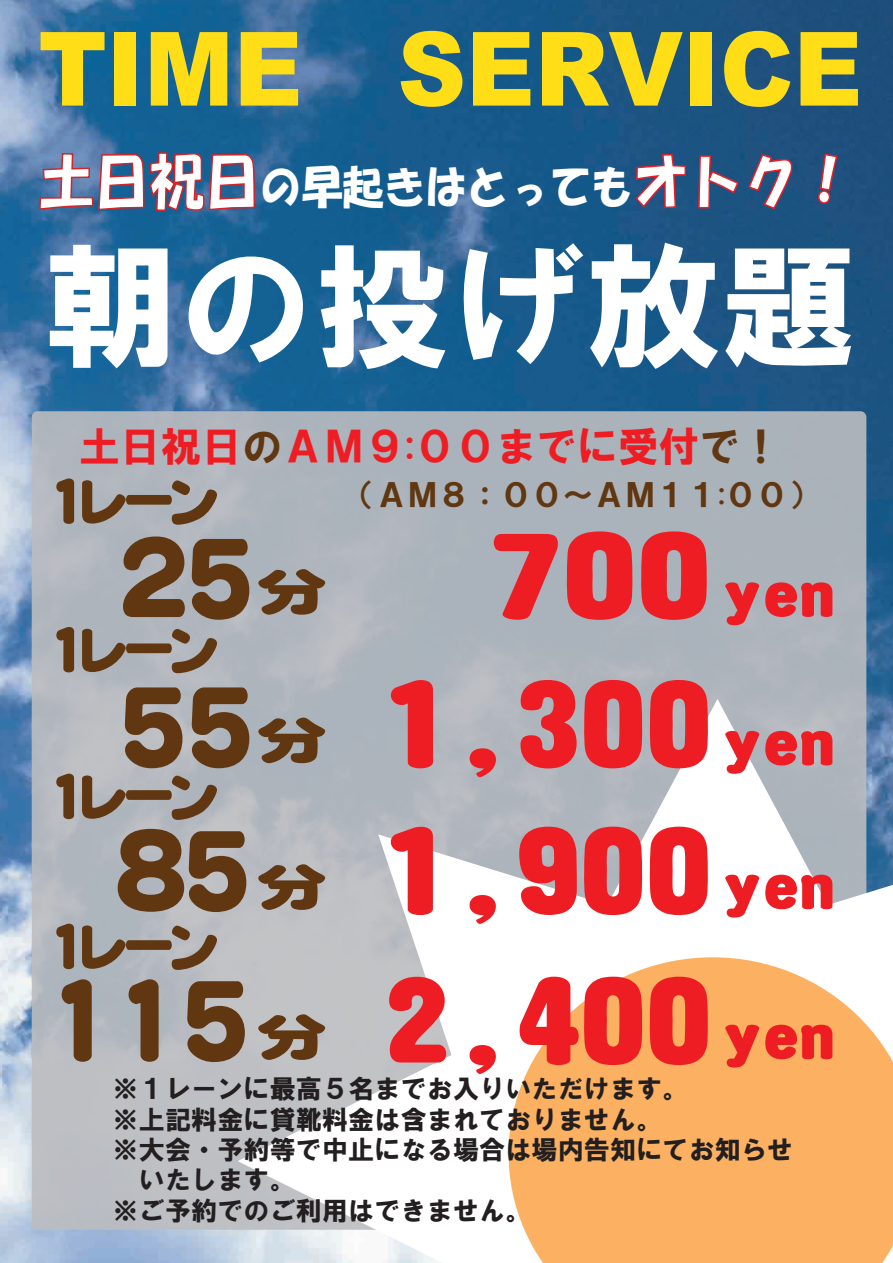
<style>
.page{position:relative;width:893px;height:1263px;background:#fff}
.page>*{position:absolute;margin:0;border:0;box-sizing:border-box;transform-origin:0 0}
.t1{font:135.75px "HGS Soei Kakugothic UB";color:#fff}
.t2{font:900 102.75px "Arial";color:#ffdd17;scale:.93 1}
.t3{font:101.1px "NIS R10 83 pv RKSJ H";color:#ee1d23;scale:1.3 1}
.t4{font:101.1px "NIS R10 83 pv RKSJ H";color:#ee1d23;scale:1.47 1}
.t5{font:94.8px/146.1px "NIS R10 83 pv RKSJ H";letter-spacing:-.245em;color:#603711;text-align:justify;scale:.93 1}
.t6{font:52.35px "NIS R10 83 pv RKSJ H";letter-spacing:-.135em;color:#603711}
.t7{font:50.25px "NIS R10 83 pv RKSJ H";color:#603711;scale:1.41 1}
.t8{font:45px "HGS Soei Kakupoptai";color:#fff;scale:.92 1}
.t9{font:40.8px "HGS Soei Kakugothic UB";color:#ee1d23}
.t10{font:31.05px "HGS Soei Kakugothic UB";color:#603711}
.t11{font:26.25px/30.5px "HGS Soei Kakugothic UB";color:#231f20}
.s1{font-size:60px}
.s2{color:#603711}
.s3{font-size:50.25px}
.s4{font-size:52.95px}
</style>
<div class="page">
<img style="left:0;top:0;width:893px;height:1263px">
<svg style="left:38px;top:152px;width:218px;height:60px"></svg>
<svg style="left:634px;top:153px;width:53px;height:56px"></svg>
<svg style="left:697px;top:155px;width:43px;height:54px"></svg>
<svg style="left:747px;top:153px;width:45px;height:57px"></svg>
<svg style="left:817px;top:153px;width:21px;height:51px"></svg>
<div style="left:32px;top:411px;width:834px;height:819px;background:linear-gradient(to right,#b5bac0,#a8b1b9);border-radius:6px"></div>
<svg style="left:238px;top:699px;width:655px;height:564px"></svg>
<svg style="left:509px;top:957px;width:384px;height:306px;fill:#fbb161"></svg>
<h2 class="t2" style="left:38px;top:-6px;width:887px">TIME SERVICE</h2>
<h3 class="t8" style="left:39px;top:164px;width:888px"><span class="s1">土日祝日</span>の早起きはとっても<span class="s1">オトク！</span></h3>
<h1 class="t1" style="left:43px;top:238px;width:816px">朝の投げ放題</h1>
<h3 class="t9" style="left:79px;top:426px;width:703px">土日祝日<span class="s2">の</span>ＡＭ９:００までに受付<span class="s2">で！</span></h3>
<p class="t10" style="left:345px;top:479px;width:475px">（ＡＭ８：００～ＡＭ１１:００）</p>
<h3 class="t6" style="left:43px;top:468px;width:179px">１レーン</h3>
<h3 class="t5" style="left:40px;top:504px;width:244px">　２５　５５　８５</h3>
<h3 class="t6" style="left:43px;top:617px;width:179px">１レーン</h3>
<h3 class="t6" style="left:42px;top:764px;width:179px">１レーン</h3>
<h3 class="t6" style="left:42px;top:914px;width:179px">１レーン</h3>
<h3 class="t7" style="left:256px;top:561px;width:52px">分</h3>
<h3 class="t7" style="left:256px;top:709px;width:52px">分</h3>
<h3 class="t7" style="left:256px;top:856px;width:52px">分</h3>
<h3 class="t5" style="left:38px;top:946px;width:312px">１１５<span class="s3">分</span></h3>
<h3 class="t4" style="left:488px;top:513px;width:238px">700 <span class="s4">YEN</span></h3>
<h3 class="t3" style="left:383px;top:661px;width:350px">1,300 <span class="s4">YEN</span></h3>
<h3 class="t3" style="left:383px;top:808px;width:350px">1,900 <span class="s4">YEN</span></h3>
<h3 class="t3" style="left:383px;top:958px;width:350px">2,400 <span class="s4">YEN</span></h3>
<p class="t11" style="left:113px;top:1073px;width:682px">※１レーンに最高５名までお入りいただけます。<br>※上記料金に貸靴料金は含まれておりません。<br>※大会・予約等で中止になる場合は場内告知にてお知らせ　いたします。<br>※ご予約でのご利用はできません。</p>
</div>
